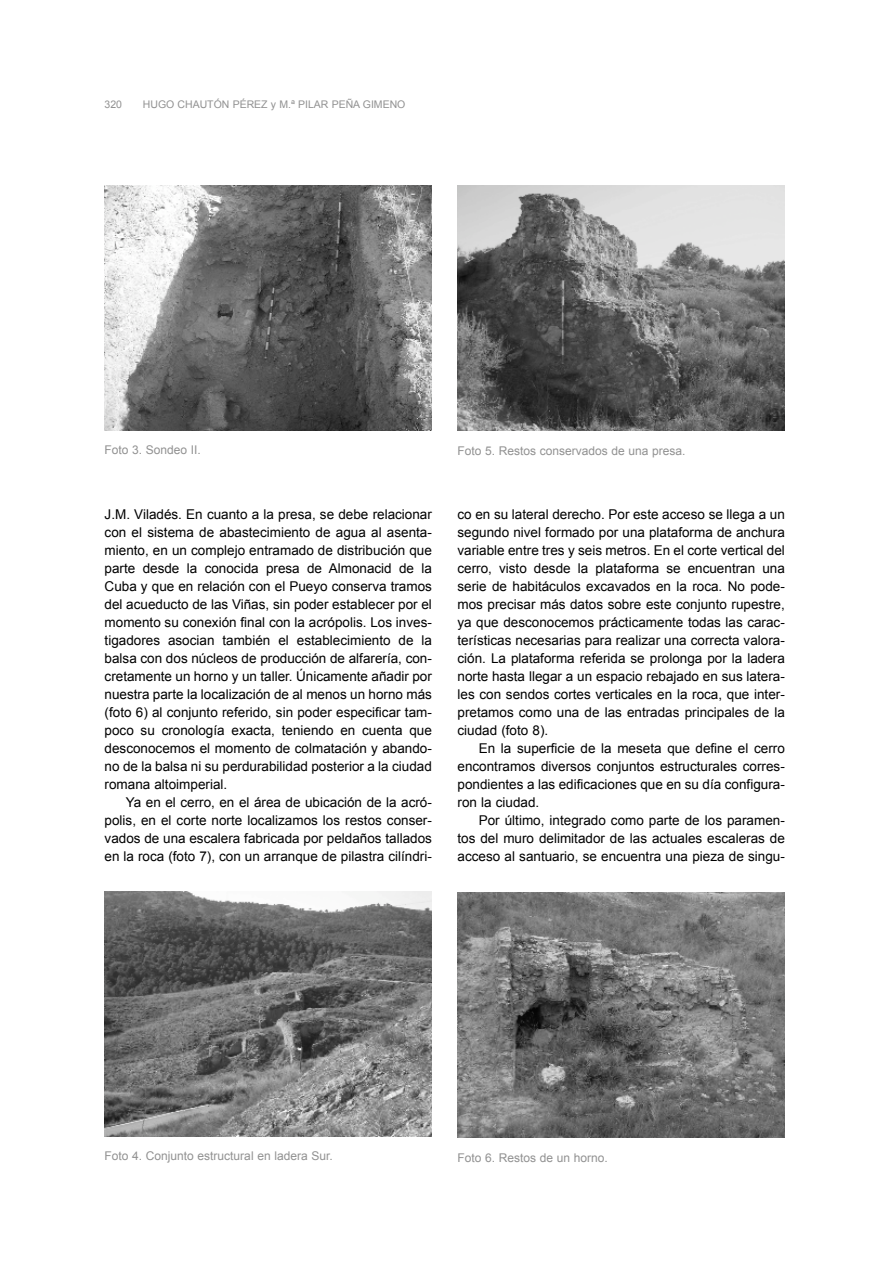
<style>
.page{position:relative;width:891px;height:1262px;background:#fff}
.page>*{position:absolute;margin:0;border:0;box-sizing:border-box;transform-origin:0 0}
.t1{font:13.5px/18px "Arial";color:#000;text-align:justify}
.t2{font:12px "Arial";color:#919191}
.t3{font:10.5px "Arial";color:#919191}
</style>
<div class="page">
<img style="left:105px;top:185px;width:327px;height:246px">
<img style="left:105px;top:891px;width:327px;height:245px">
<img style="left:458px;top:185px;width:327px;height:246px">
<img style="left:458px;top:892px;width:327px;height:245px">
<p class="t3" style="left:105px;top:98px;width:19px">320</p>
<p class="t3" style="left:143px;top:98px;width:264px">HUGO CHAUTÓN PÉREZ y M.ª PILAR PEÑA GIMENO</p>
<p class="t2" style="left:105px;top:443px;width:98px">Foto 3. Sondeo II.</p>
<p class="t1" style="left:105px;top:505px;width:329px">J.M. Viladés. En cuanto a la presa, se debe relacionar con el sistema de abastecimiento de agua al asenta&shy;miento, en un complejo entramado de distribución que parte desde la conocida presa de Almonacid de la Cuba y que en relación con el Pueyo conserva tramos del acueducto de las Viñas, sin poder establecer por el momento su conexión final con la acrópolis. Los inves&shy;tigadores asocian también el establecimiento de la balsa con dos núcleos de producción de alfarería, con&shy;cretamente un horno y un taller. Únicamente añadir por nuestra parte la localización de al menos un horno más (foto 6) al conjunto referido, sin poder especificar tam&shy;poco su cronología exacta, teniendo en cuenta que desconocemos el momento de colmatación y abando&shy;no de la balsa ni su perdurabilidad posterior a la ciudad romana altoimperial.</p>
<p class="t1" style="left:105px;top:793px;width:329px;text-indent:21px">Ya en el cerro, en el área de ubicación de la acró&shy;polis, en el corte norte localizamos los restos conser&shy;vados de una escalera fabricada por peldaños tallados en la roca (foto 7), con un arranque de pilastra cilíndri-</p>
<p class="t2" style="left:458px;top:444px;width:230px">Foto 5. Restos conservados de una presa.</p>
<p class="t1" style="left:458px;top:505px;width:329px">co en su lateral derecho. Por este acceso se llega a un segundo nivel formado por una plataforma de anchura variable entre tres y seis metros. En el corte vertical del cerro, visto desde la plataforma se encuentran una serie de habitáculos excavados en la roca. No pode&shy;mos precisar más datos sobre este conjunto rupestre, ya que desconocemos prácticamente todas las carac&shy;terísticas necesarias para realizar una correcta valora&shy;ción. La plataforma referida se prolonga por la ladera norte hasta llegar a un espacio rebajado en sus latera&shy;les con sendos cortes verticales en la roca, que inter&shy;pretamos como una de las entradas principales de la ciudad (foto 8).</p>
<p class="t1" style="left:458px;top:739px;width:329px;text-indent:21px">En la superficie de la meseta que define el cerro encontramos diversos conjuntos estructurales corres&shy;pondientes a las edificaciones que en su día configura&shy;ron la ciudad.</p>
<p class="t1" style="left:458px;top:811px;width:329px;text-indent:21px">Por último, integrado como parte de los paramen&shy;tos del muro delimitador de las actuales escaleras de acceso al santuario, se encuentra una pieza de singu-</p>
<p class="t2" style="left:105px;top:1149px;width:230px">Foto 4. Conjunto estructural en ladera Sur.</p>
<p class="t2" style="left:458px;top:1150px;width:152px">Foto 6. Restos de un horno.</p>
</div>
